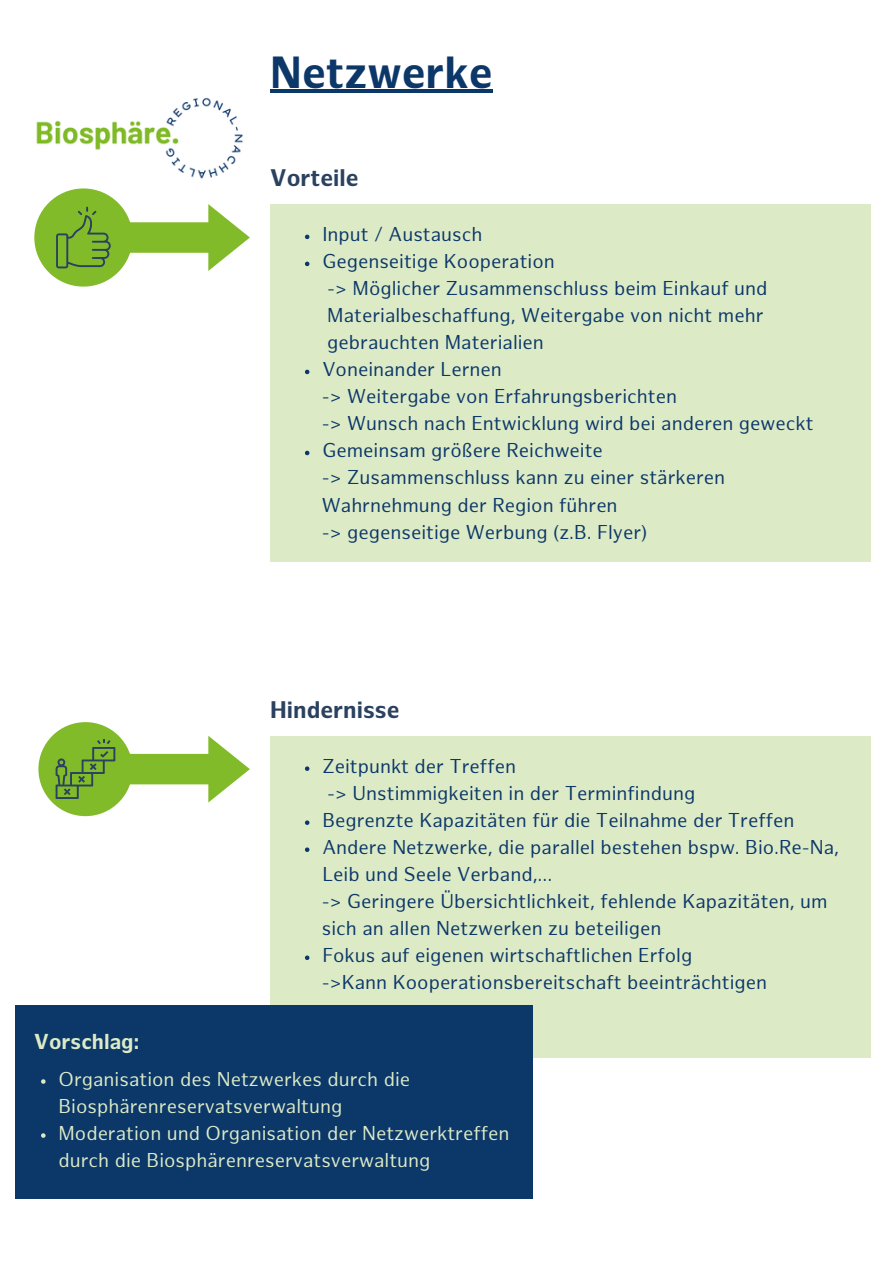
<style>
.page{position:relative;width:894px;height:1264px;background:#fff}
.page>*{position:absolute;margin:0;border:0;box-sizing:border-box;transform-origin:0 0}
.t1{font:700 43.8px "Hamburg Sans";color:#0c3769}
.t2{font:700 23.4px "Hamburg Sans";color:#2a415f}
.t3{font:700 21px "Hamburg Sans";color:#dcebc6}
.t4{font:19.5px/27px "Hamburg Sans";color:#0c3769}
.t5{font:19.5px/27px "Hamburg Sans";color:#dcebc6}
</style>
<div class="page">
<div style="left:270px;top:735px;width:600px;height:322px;background:#dcebc6"></div>
<div style="left:270px;top:204px;width:600px;height:358px;background:#dcebc6"></div>
<div style="left:34px;top:188px;width:98px;height:98px;background:#82bb2a;border-radius:50%"></div>
<div style="left:38px;top:722px;width:94px;height:94px;background:#82bb2a;border-radius:50%"></div>
<svg style="left:119px;top:204px;width:131px;height:66px"></svg>
<img style="left:36px;top:97px;width:207px;height:82px">
<svg style="left:56px;top:735px;width:194px;height:67px"></svg>
<svg style="left:56px;top:207px;width:55px;height:61px"></svg>
<hr style="left:270px;top:90px;width:222px;height:3px;background:#0c3769">
<svg style="left:305px;top:766px;width:4px;height:5px"></svg>
<svg style="left:305px;top:820px;width:4px;height:5px"></svg>
<svg style="left:305px;top:847px;width:4px;height:5px"></svg>
<svg style="left:305px;top:955px;width:4px;height:5px"></svg>
<svg style="left:305px;top:235px;width:4px;height:4px"></svg>
<svg style="left:305px;top:262px;width:4px;height:4px"></svg>
<svg style="left:305px;top:370px;width:4px;height:4px"></svg>
<svg style="left:305px;top:451px;width:4px;height:4px"></svg>
<div style="left:15px;top:1005px;width:517px;height:193px;background:#0c3769"></div>
<svg style="left:41px;top:1079px;width:5px;height:4px"></svg>
<svg style="left:41px;top:1133px;width:5px;height:4px"></svg>
<p class="t1" style="left:270px;top:56px;width:224px">Netzwerke</p>
<p class="t2" style="left:270px;top:169px;width:90px">Vorteile</p>
<p class="t4" style="left:322px;top:223px;width:162px">Input / Austausch</p>
<p class="t4" style="left:322px;top:250px;width:234px">Gegenseitige Kooperation</p>
<p class="t4" style="left:327px;top:277px;width:441px">-&gt; Möglicher Zusammenschluss beim Einkauf und</p>
<p class="t4" style="left:327px;top:304px;width:437px">Materialbeschaffung, Weitergabe von nicht mehr</p>
<p class="t4" style="left:327px;top:331px;width:218px">gebrauchten Materialien</p>
<p class="t4" style="left:322px;top:358px;width:181px">Voneinander Lernen</p>
<p class="t4" style="left:322px;top:385px;width:356px">-&gt; Weitergabe von Erfahrungsberichten</p>
<h2 class="t4" style="left:322px;top:412px;width:493px">-&gt; Wunsch nach Entwicklung wird bei anderen geweckt</h2>
<p class="t4" style="left:322px;top:439px;width:282px">Gemeinsam größere Reichweite</p>
<p class="t4" style="left:322px;top:466px;width:405px">-&gt; Zusammenschluss kann zu einer stärkeren</p>
<p class="t4" style="left:322px;top:493px;width:297px">Wahrnehmung der Region führen</p>
<p class="t4" style="left:322px;top:520px;width:327px">-&gt; gegenseitige Werbung (z.B. Flyer)</p>
<p class="t2" style="left:270px;top:701px;width:131px">Hindernisse</p>
<p class="t3" style="left:34px;top:1033px;width:106px">Vorschlag:</p>
<p class="t4" style="left:322px;top:755px;width:195px">Zeitpunkt der Treffen</p>
<h1 class="t4" style="left:327px;top:782px;width:369px">-&gt; Unstimmigkeiten in der Terminfindung</h1>
<h2 class="t4" style="left:322px;top:809px;width:473px">Begrenzte Kapazitäten für die Teilnahme der Treffen</h2>
<p class="t4" style="left:322px;top:836px;width:518px">Andere Netzwerke, die parallel bestehen bspw. Bio.Re-Na,<br>Leib und Seele Verband,...</p>
<p class="t4" style="left:322px;top:890px;width:507px">-&gt; Geringere Übersichtlichkeit, fehlende Kapazitäten, um</p>
<p class="t4" style="left:322px;top:917px;width:341px">sich an allen Netzwerken zu beteiligen</p>
<p class="t4" style="left:322px;top:944px;width:371px">Fokus auf eigenen wirtschaftlichen Erfolg</p>
<p class="t4" style="left:322px;top:971px;width:446px">-&gt;Kann Kooperationsbereitschaft beeinträchtigen</p>
<p class="t5" style="left:58px;top:1067px;width:353px">Organisation des Netzwerkes durch die<br>Biosphärenreservatsverwaltung</p>
<p class="t5" style="left:58px;top:1121px;width:452px">Moderation und Organisation der Netzwerktreffen durch die Biosphärenreservatsverwaltung</p>
</div>
